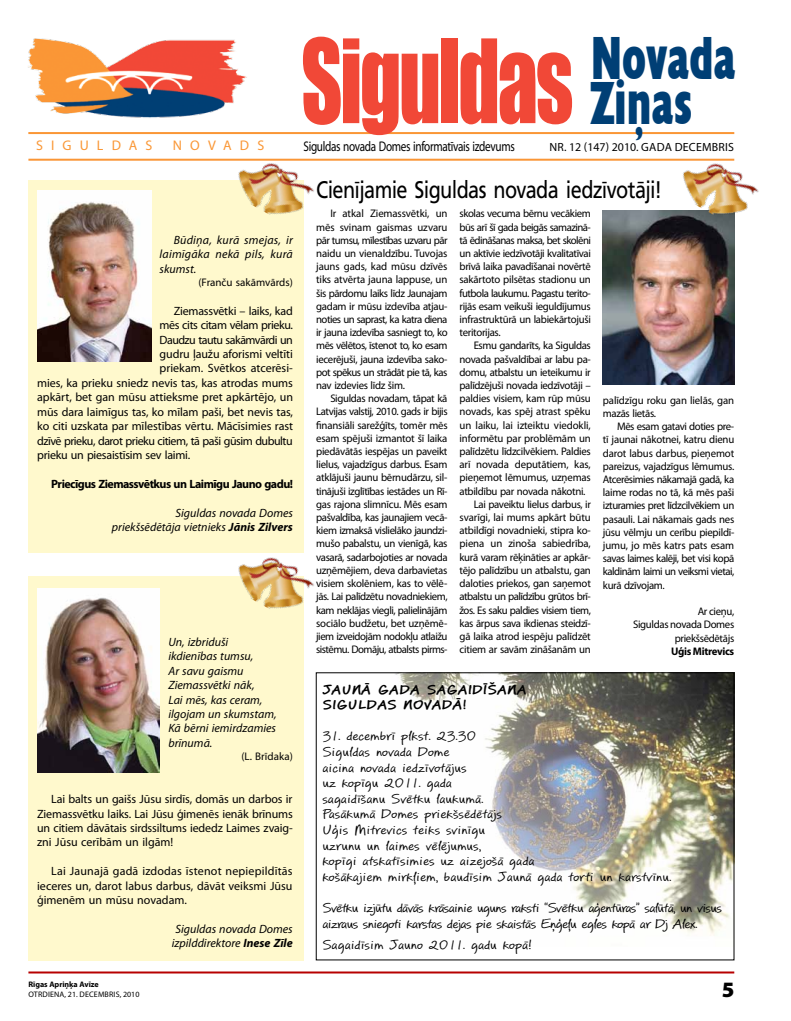
<style>
.page{position:relative;width:791px;height:1021px;background:#fff}
.page>*{position:absolute;margin:0;border:0;box-sizing:border-box;transform-origin:0 0}
.t1{font:107.1px "LAT Impact";letter-spacing:-.03em;color:#f14837;scale:.75 1}
.t2{font:700 condensed 61.1px "Humanist 521 TL Xtra";color:#003f75;scale:.77 1}
.t3{font:24px "Frutiger";letter-spacing:-.035em;color:#000;scale:.83 1}
.t4{font:900 22px "Myriad Pro";color:#000}
.t5{font:14px "Myriad Pro";letter-spacing:-.03em;color:#000;scale:.8 1}
.t6{font:14px "Myriad Pro";letter-spacing:.58em;color:#fa9736}
.t7{font:13px/15.6px "PF Reminder Pro";color:#000;scale:1.2 1}
.t8{font:13px/15.6px "PF Reminder Pro";letter-spacing:-.04em;color:#000;scale:1.2 1}
.t9{font:700 13px/15.6px "PF Reminder Pro";color:#000;scale:1.2 1}
.t10{font:12px/14.4px "Myriad Pro";letter-spacing:-.01em;color:#000;text-align:justify}
.t11{font:italic 12px/14.4px "Myriad Pro";color:#000}
.t12{font:12px "Myriad Pro";letter-spacing:-.04em;color:#000}
.t13{font:700 12px "Myriad Pro";letter-spacing:-.045em;color:#000}
.t14{font:12px "Myriad Pro";letter-spacing:-.035em;color:#000}
.t15{font:12px "Myriad Pro";letter-spacing:-.045em;color:#000}
.t16{font:11.9px "Myriad Pro";color:#000}
.t17{font:11px/13.2px "Myriad Pro";letter-spacing:-.03em;color:#000;text-align:justify}
.t18{font:11px/13.2px "Myriad Pro";letter-spacing:-.01em;color:#000}
.t19{font:11px "Myriad Pro";color:#000}
.t20{font:700 11px "Myriad Pro";letter-spacing:-.03em;color:#000}
.t21{font:8px "Myriad Pro";color:#000}
.t22{font:700 8px "Myriad Pro";color:#000}
.s1{font-weight:700}
</style>
<div class="page">
<div style="left:28px;top:576px;width:276px;height:384px;background:#fff9cd"></div>
<img style="left:225px;top:536px;width:89px;height:73px">
<div style="left:28px;top:180px;width:275px;height:372px;background:#fff9cd"></div>
<hr style="left:28px;top:132px;width:706px;height:2px;background:#fa9636">
<hr style="left:28px;top:971px;width:706px;height:2px;background:#b70000">
<hr style="left:28px;top:159px;width:706px;height:2px;background:#fa9636">
<img style="left:28px;top:38px;width:219px;height:80px">
<img style="left:395px;top:674px;width:337px;height:262px">
<div style="left:316px;top:672px;width:418px;height:288px;border:1px solid #000"></div>
<img style="left:37px;top:190px;width:114px;height:171px">
<img style="left:603px;top:210px;width:131px;height:174px">
<img style="left:37px;top:588px;width:123px;height:184px">
<img style="left:669px;top:158px;width:90px;height:71px">
<img style="left:225px;top:158px;width:97px;height:71px">
<h1 class="t1" style="left:301px;top:-2px;width:581px">Siguldas <sup>Novada</sup></h1>
<h2 class="t2" style="left:591px;top:65px;width:134px">Ziņas</h2>
<p class="t6" style="left:36px;top:137px;width:118px">SIGULDAS</p>
<p class="t6" style="left:173px;top:137px;width:93px">NOVADS</p>
<p class="t5" style="left:303px;top:137px;width:266px">Siguldas novada Domes informatīvais izdevums</p>
<p class="t16" style="left:550px;top:140px;width:108px">Nr. 12 (147) 2010. gada</p>
<p class="t16" style="left:675px;top:140px;width:29px">decembris</p>
<p class="t11" style="left:160px;top:232px;width:135px;text-align:justify;text-indent:14px">Būdiņa, kurā smejas, ir laimīgāka nekā pils, kurā skumst.</p>
<p class="t19" style="left:198px;top:275px;width:96px">(Franču sakāmvārds)</p>
<p class="t10" style="left:174px;top:303px;width:121px">Ziemassvētki – laiks, kad</p>
<p class="t14" style="left:160px;top:318px;width:135px">mēs cits citam vēlam prieku.</p>
<p class="t15" style="left:160px;top:332px;width:135px">Daudzu tautu sakāmvārdi un</p>
<p class="t10" style="left:160px;top:346px;width:135px">gudru ļaužu aforismi veltīti</p>
<p class="t10" style="left:160px;top:361px;width:135px">priekam. Svētkos atcerēsi-</p>
<p class="t10" style="left:37px;top:375px;width:257px">mies, ka prieku sniedz nevis tas, kas atrodas mums</p>
<p class="t10" style="left:37px;top:390px;width:257px">apkārt, bet gan mūsu attieksme pret apkārtējo, un</p>
<p class="t10" style="left:37px;top:404px;width:257px">mūs dara laimīgus tas, ko mīlam paši, bet nevis tas,</p>
<p class="t10" style="left:37px;top:418px;width:257px">ko citi uzskata par mīlestības vērtu. Mācīsimies rast</p>
<p class="t12" style="left:37px;top:433px;width:257px">dzīvē prieku, darot prieku citiem, tā paši gūsim dubultu</p>
<p class="t10" style="left:37px;top:447px;width:155px">prieku un piesaistīsim sev laimi.</p>
<p class="t13" style="left:51px;top:476px;width:243px">Priecīgus Ziemassvētkus un Laimīgu Jauno gadu!</p>
<p class="t11" style="left:112px;top:505px;width:183px;text-align:right">Siguldas novada Domes priekšsēdētāja vietnieks <span class="s1">Jānis Zilvers</span></p>
<p class="t11" style="left:168px;top:634px;width:110px">Un, izbriduši ikdienības tumsu,<br>Ar savu gaismu<br>Ziemassvētki nāk,<br>Lai mēs, kas ceram, ilgojam un skumstam,<br>Kā bērni iemirdzamies brīnumā.</p>
<p class="t19" style="left:241px;top:749px;width:53px">(L. Brīdaka)</p>
<p class="t10" style="left:37px;top:791px;width:257px;text-indent:14px">Lai balts un gaišs Jūsu sirdīs, domās un darbos ir Ziemassvētku laiks. Lai Jūsu ģimenēs ienāk brīnums un citiem dāvātais sirdssiltums iededz Laimes zvaig&shy;zni Jūsu cerībām un ilgām!</p>
<p class="t10" style="left:37px;top:863px;width:257px;text-indent:14px">Lai Jaunajā gadā izdodas īstenot nepiepildītās ieceres un, darot labus darbus, dāvāt veiksmi Jūsu ģimenēm un mūsu novadam.</p>
<p class="t11" style="left:172px;top:921px;width:122px;text-align:center">Siguldas novada Domes izpilddirektore <span class="s1">Inese Zīle</span></p>
<h3 class="t3" style="left:316px;top:176px;width:418px">Cienījamie Siguldas novada iedzīvotāji!</h3>
<p class="t17" style="left:316px;top:207px;width:133px;text-indent:14px">Ir atkal Ziemassvētki, un mēs svinam gaismas uzvaru pār tumsu, mīlestības uzvaru pār naidu un vienaldzību. Tuvojas jauns gads, kad mūsu dzīvēs tiks atvērta jauna lappuse, un šis pārdomu laiks līdz Jaunajam gadam ir mūsu izdevība atjau&shy;noties un saprast, ka katra diena ir jauna izdevība sasniegt to, ko mēs vēlētos, īstenot to, ko esam iecerējuši, jauna izdevība sako&shy;pot spēkus un strādāt pie tā, kas nav izdevies līdz šim.</p>
<p class="t17" style="left:316px;top:392px;width:133px;text-indent:14px">Siguldas novadam, tāpat kā Latvijas valstij, 2010. gads ir bijis finansiāli sarežģīts, tomēr mēs esam spējuši izmantot šī laika piedāvātās iespējas un paveikt lielus, vajadzīgus darbus. Esam atklājuši jaunu bērnudārzu, sil&shy;tinājuši izglītības iestādes un Rī&shy;gas rajona slimnīcu. Mēs esam pašvaldība, kas jaunajiem vecā&shy;kiem izmaksā vislielāko jaundzi&shy;mušo pabalstu, un vienīgā, kas vasarā, sadarbojoties ar novada uzņēmējiem, deva darbavietas visiem skolēniem, kas to vēlē&shy;jās. Lai palīdzētu novadniekiem, kam neklājas viegli, palielinājām sociālo budžetu, bet uzņēmē&shy;jiem izveidojām nodokļu atlaižu sistēmu. Domāju, atbalsts pirms-</p>
<p class="t17" style="left:459px;top:207px;width:133px">skolas vecuma bērnu vecākiem būs arī šī gada beigās samazinā&shy;tā ēdināšanas maksa, bet skolēni un aktīvie iedzīvotāji kvalitatīvai brīvā laika pavadīšanai novērtē sakārtoto pilsētas stadionu un futbola laukumu. Pagastu terito&shy;rijās esam veikuši ieguldījumus infrastruktūrā un labiekārtojuši teritorijas.</p>
<p class="t17" style="left:474px;top:339px;width:119px">Esmu gandarīts, ka Siguldas</p>
<p class="t17" style="left:459px;top:352px;width:133px">novada pašvaldībai ar labu pa-</p>
<p class="t17" style="left:459px;top:365px;width:133px">domu, atbalstu un ieteikumu ir</p>
<p class="t17" style="left:459px;top:378px;width:133px">palīdzējuši novada iedzīvotāji –</p>
<p class="t17" style="left:459px;top:392px;width:133px">paldies visiem, kam rūp mūsu</p>
<p class="t18" style="left:459px;top:405px;width:133px">novads, kas spēj atrast spēku</p>
<p class="t18" style="left:459px;top:418px;width:133px">un laiku, lai izteiktu viedokli,</p>
<p class="t18" style="left:459px;top:431px;width:133px">informētu par problēmām un</p>
<p class="t17" style="left:459px;top:444px;width:133px">palīdzētu līdzcilvēkiem. Paldies</p>
<p class="t18" style="left:459px;top:458px;width:133px">arī novada deputātiem, kas,</p>
<p class="t17" style="left:459px;top:471px;width:133px">pieņemot lēmumus, uzņemas</p>
<p class="t17" style="left:459px;top:484px;width:127px">atbildību par novada nākotni.</p>
<p class="t17" style="left:474px;top:497px;width:119px">Lai paveiktu lielus darbus, ir</p>
<p class="t18" style="left:459px;top:510px;width:133px">svarīgi, lai mums apkārt būtu</p>
<p class="t17" style="left:459px;top:524px;width:133px">atbildīgi novadnieki, stipra ko-</p>
<p class="t18" style="left:459px;top:537px;width:133px">piena un zinoša sabiedrība,</p>
<p class="t17" style="left:459px;top:550px;width:133px">kurā varam rēķināties ar apkār-</p>
<p class="t17" style="left:459px;top:563px;width:133px">tējo palīdzību un atbalstu, gan</p>
<p class="t17" style="left:459px;top:576px;width:133px">daloties priekos, gan saņemot</p>
<p class="t17" style="left:459px;top:590px;width:133px">atbalstu un palīdzību grūtos brī-</p>
<p class="t17" style="left:459px;top:603px;width:133px">žos. Es saku paldies visiem tiem,</p>
<p class="t17" style="left:459px;top:616px;width:133px">kas ārpus sava ikdienas steidzī-</p>
<p class="t17" style="left:459px;top:629px;width:133px">gā laika atrod iespēju palīdzēt</p>
<p class="t17" style="left:459px;top:642px;width:133px">citiem ar savām zināšanām un</p>
<p class="t18" style="left:603px;top:393px;width:133px">palīdzīgu roku gan lielās, gan mazās lietās.</p>
<p class="t17" style="left:603px;top:420px;width:133px;text-indent:14px">Mēs esam gatavi doties pre&shy;tī jaunai nākotnei, katru dienu darot labus darbus, pieņemot pareizus, vajadzīgus lēmumus.<br>Atcerēsimies nākamajā gadā, ka laime rodas no tā, kā mēs paši izturamies pret līdzcilvēkiem un pasauli. Lai nākamais gads nes jūsu vēlmju un cerību piepildī&shy;jumu, jo mēs katrs pats esam savas laimes kalēji, bet visi kopā kaldinām laimi un veiksmi vietai, kurā dzīvojam.</p>
<p class="t17" style="left:633px;top:604px;width:103px;text-align:right">Ar cieņu,<br>Siguldas novada Domes priekšsēdētājs</p>
<p class="t20" style="left:671px;top:644px;width:65px">Uģis Mitrevics</p>
<p class="t9" style="left:322px;top:682px;width:172px">JAUNĀ GADA SAGAIDĪŠANA<br>SIGULDAS NOVADĀ!</p>
<p class="t7" style="left:322px;top:729px;width:292px">31. decembrī plkst. 23.30<br>Siguldas novada Dome<br>aicina novada iedzīvotājus<br>uz kopīgu 2011. gada<br>sagaidīšanu Svētku laukumā.<br>Pasākumā Domes priekšsēdētājs<br>Uģis Mitrevics teiks svinīgu<br>uzrunu un laimes vēlējumus,<br>kopīgi atskatīsimies uz aizejošā gada<br>košākajiem mirkļiem, baudīsim Jaunā gada torti un karstvīnu.</p>
<p class="t8" style="left:322px;top:901px;width:334px">Svētku izjūtu dāvās krāsainie uguns raksti “Svētku aģentūras” salūtā, un visus aizraus sniegoti karstas dejas pie skaistās Eņģeļu egles kopā ar Dj Alex.</p>
<p class="t7" style="left:322px;top:937px;width:176px">Sagaidīsim Jauno 2011. gadu kopā!</p>
<p class="t22" style="left:28px;top:978px;width:72px">Rīgas Apriņķa Avīze</p>
<p class="t21" style="left:28px;top:988px;width:11px">Otrdiena</p>
<p class="t21" style="left:65px;top:988px;width:35px">, 21. decembris</p>
<p class="t21" style="left:120px;top:988px;width:21px">, 2010</p>
<h3 class="t4" style="left:722px;top:976px;width:14px">5</h3>
</div>
